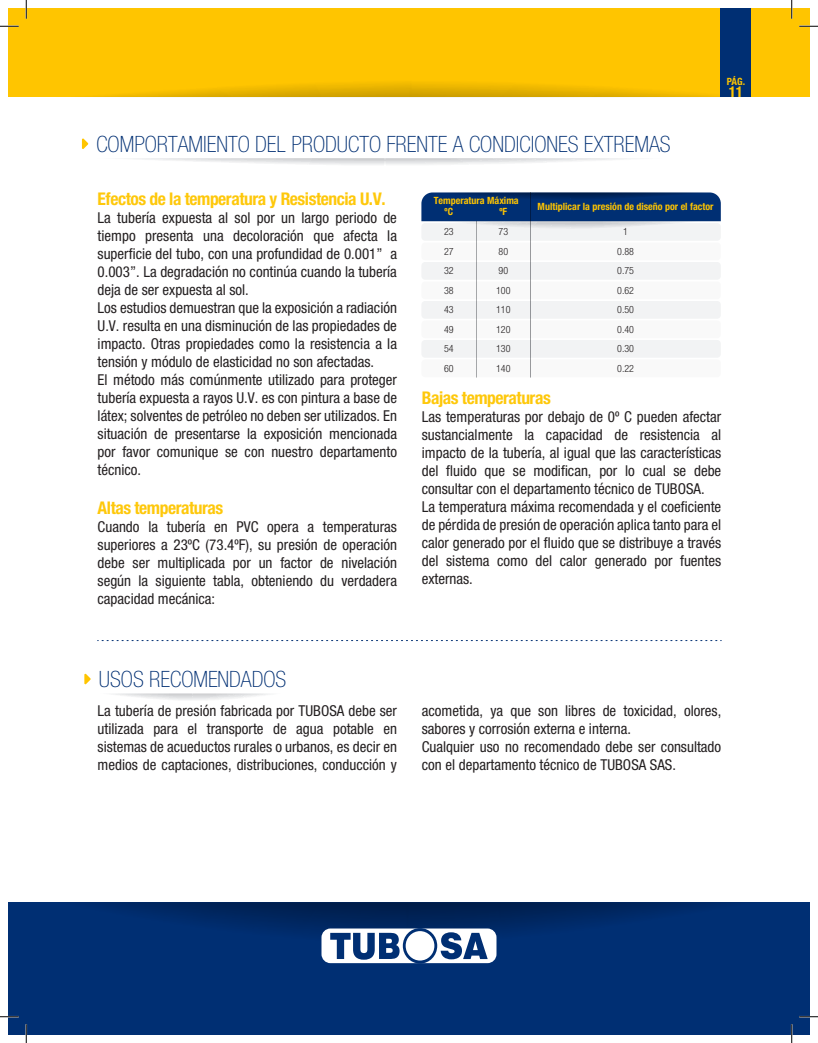
<style>
.page{position:relative;width:818px;height:1043px;background:#fff}
.page>*{position:absolute;margin:0;border:0;box-sizing:border-box;transform-origin:0 0}
.t1{font:100 condensed 22.5px "Helvetica Neue LT Std";color:#002f73}
.t2{font:700 condensed 17.5px "Helvetica Neue LT Std";letter-spacing:-.025em;color:#fec80b}
.t3{font:condensed 15px/18px "Helvetica Neue LT Std";color:#231f20}
.t4{font:700 condensed 15px "Helvetica Neue LT Std";color:#ffc500}
.t5{font:300 condensed 10px/19.5px "Helvetica Neue LT Std";color:#231f20;text-align:justify}
.t6{font:700 condensed 10px/11px "Helvetica Neue LT Std";color:#ffc500}
</style>
<div class="page">
<div style="left:26px;top:9px;width:783px;height:88px;background:#ffc500"></div>
<div style="left:9px;top:9px;width:17px;height:88px;background:#ffc500"></div>
<div style="left:720px;top:9px;width:31px;height:88px;background:#002f73"></div>
<div style="left:26px;top:901px;width:783px;height:133px;background:#002f73"></div>
<div style="left:9px;top:901px;width:17px;height:133px;background:#002f73"></div>
<img style="left:104px;top:902px;width:608px;height:41px">
<div style="left:321px;top:928px;width:175px;height:35px;background:#fff;border-radius:9px"></div>
<svg style="left:330px;top:928px;width:157px;height:35px"></svg>
<div style="left:405px;top:931px;width:29px;height:29px;background:#fff;border-radius:50%"></div>
<svg style="left:98px;top:640px;width:623px;height:1px"></svg>
<svg style="left:84px;top:673px;width:7px;height:11px"></svg>
<svg style="left:113px;top:693px;width:155px;height:7px"></svg>
<div style="left:421px;top:223px;width:299px;height:18px;background:#f2f3f4;border-radius:4px"></div>
<div style="left:421px;top:242px;width:299px;height:18px;background:#f9f9f9;border-radius:4px"></div>
<div style="left:421px;top:262px;width:299px;height:18px;background:#f2f3f4;border-radius:4px"></div>
<div style="left:421px;top:281px;width:299px;height:18px;background:#f9f9f9;border-radius:4px"></div>
<div style="left:421px;top:301px;width:299px;height:18px;background:#f2f3f4;border-radius:4px"></div>
<div style="left:421px;top:320px;width:299px;height:18px;background:#f9f9f9;border-radius:4px"></div>
<div style="left:421px;top:340px;width:299px;height:18px;background:#f2f3f4;border-radius:4px"></div>
<div style="left:421px;top:359px;width:299px;height:18px;background:#f9f9f9;border-radius:4px"></div>
<svg style="left:421px;top:192px;width:299px;height:36px;background:#2f5489"></svg>
<hr style="left:530px;top:192px;width:1px;height:185px;background:#939598">
<hr style="left:476px;top:221px;width:1px;height:156px;background:#939598">
<svg style="left:82px;top:138px;width:6px;height:11px"></svg>
<svg style="left:133px;top:158px;width:494px;height:7px"></svg>
<svg style="left:0;top:25px;width:19px;height:2px"></svg>
<svg style="left:799px;top:25px;width:19px;height:2px"></svg>
<svg style="left:0;top:1015px;width:19px;height:2px"></svg>
<svg style="left:799px;top:1015px;width:19px;height:2px"></svg>
<svg style="left:25px;top:0;width:2px;height:19px"></svg>
<svg style="left:25px;top:1024px;width:2px;height:18px"></svg>
<svg style="left:790px;top:0;width:2px;height:19px"></svg>
<svg style="left:790px;top:1024px;width:2px;height:18px"></svg>
<p class="t1" style="left:96px;top:131px;width:575px">COMPORTAMIENTO DEL PRODUCTO FRENTE A CONDICIONES EXTREMAS</p>
<p class="t6" style="left:727px;top:76px;width:20px">PÁG.</p>
<p class="t4" style="left:728px;top:83px;width:16px">11</p>
<p class="t2" style="left:98px;top:188px;width:289px">Efectos de la temperatura y Resistencia U.V.</p>
<p class="t3" style="left:98px;top:209px;width:301px">La tubería expuesta al sol por un largo periodo de tiempo presenta una decoloración que afecta la superficie del tubo, con una profundidad de 0.001” a 0.003”. La degradación no continúa cuando la tubería deja de ser expuesta al sol.<br>Los estudios demuestran que la exposición a radiación U.V. resulta en una disminución de las propiedades de impacto. Otras propiedades como la resistencia a la tensión y módulo de elasticidad no son afectadas.<br>El método más comúnmente utilizado para proteger tubería expuesta a rayos U.V. es con pintura a base de látex; solventes de petróleo no deben ser utilizados. En situación de presentarse la exposición mencionada por favor comunique se con nuestro departamento técnico.</p>
<p class="t2" style="left:98px;top:497px;width:127px">Altas temperaturas</p>
<p class="t3" style="left:98px;top:518px;width:301px;text-align:justify">Cuando la tubería en PVC opera a temperaturas superiores a 23ºC (73.4ºF), su presión de operación debe ser multiplicada por un factor de nivelación según la siguiente tabla, obteniendo du verdadera capacidad mecánica:</p>
<p class="t6" style="left:444px;top:195px;width:76px;text-indent:-11px">Temperatura Máxima ºC</p>
<p class="t6" style="left:499px;top:206px;width:9px">ºF</p>
<p class="t6" style="left:537px;top:201px;width:177px">Multiplicar la presión de diseño por el factor</p>
<p class="t5" style="left:444px;top:222px;width:11px">23<br>27<br>32<br>38<br>43<br>49<br>54<br>60</p>
<p class="t5" style="left:496px;top:222px;width:16px;text-align:left">73<br>80<br>90<br>100<br>110<br>120<br>130<br>140</p>
<p class="t5" style="left:617px;top:222px;width:18px;text-align:center">1<br>0.88<br>0.75<br>0.62<br>0.50<br>0.40<br>0.30<br>0.22</p>
<p class="t2" style="left:422px;top:387px;width:130px">Bajas temperaturas</p>
<p class="t3" style="left:422px;top:408px;width:301px">Las temperaturas por debajo de 0º C pueden afectar sustancialmente la capacidad de resistencia al impacto de la tubería, al igual que las características del fluido que se modifican, por lo cual se debe consultar con el departamento técnico de TUBOSA.<br>La temperatura máxima recomendada y el coeficiente de pérdida de presión de operación aplica tanto para el calor generado por el fluido que se distribuye a través del sistema como del calor generado por fuentes externas.</p>
<p class="t1" style="left:99px;top:666px;width:189px">USOS RECOMENDADOS</p>
<p class="t3" style="left:98px;top:701px;width:301px;text-align:justify">La tubería de presión fabricada por TUBOSA debe ser utilizada para el transporte de agua potable en sistemas de acueductos rurales o urbanos, es decir en medios de captaciones, distribuciones, conducción y</p>
<p class="t3" style="left:422px;top:701px;width:301px">acometida, ya que son libres de toxicidad, olores, sabores y corrosión externa e interna.<br>Cualquier uso no recomendado debe ser consultado con el departamento técnico de TUBOSA SAS.</p>
</div>
